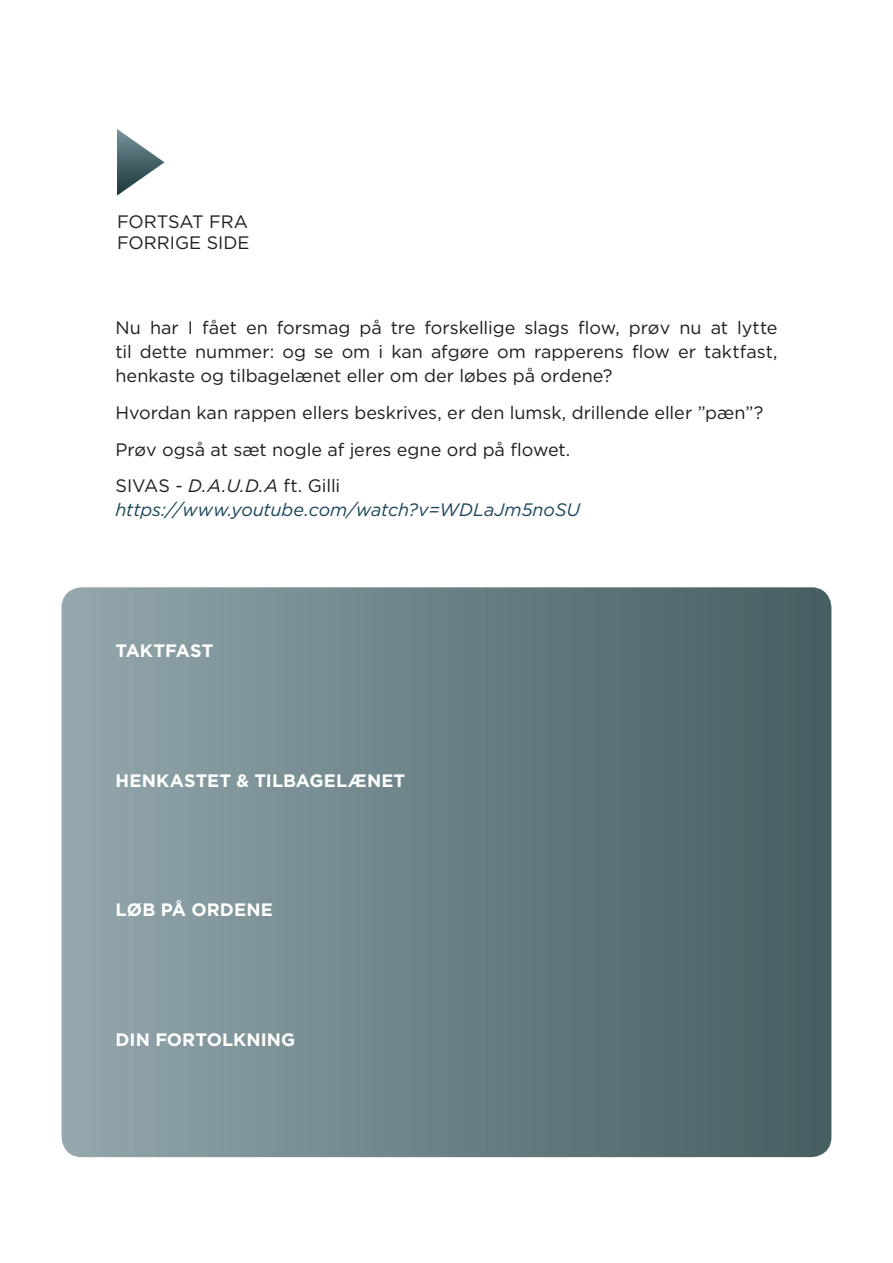
<style>
.page{position:relative;width:893px;height:1263px;background:#fff}
.page>*{position:absolute;margin:0;border:0;box-sizing:border-box;transform-origin:0 0}
.t1{font:18px/24px "Gotham";color:#1d1d1b;text-align:justify}
.t2{font:700 18px "Gotham";letter-spacing:.005em;color:#fff}
.t3{font:italic 18px "Gotham";color:#194458}
.s1{font-style:italic}
</style>
<div class="page">
<div style="left:64px;top:590px;width:765px;height:565px;background:linear-gradient(to right,#92a7ad,#445d60);border-radius:18px"></div>
<div style="left:62px;top:587px;width:769px;height:570px;border:4px solid #fff;border-radius:18px"></div>
<svg style="left:117px;top:129px;width:47px;height:67px"></svg>
<p class="t1" style="left:117px;top:210px;width:134px;line-height:21.6px">FORTSAT FRA<br>FORRIGE SIDE</p>
<p class="t1" style="left:116px;top:315px;width:663px">Nu har I fået en forsmag på tre forskellige slags flow, prøv nu at lytte til dette nummer: og se om i kan afgøre om rapperens flow er taktfast, henkaste og tilbagelænet eller om der løbes på ordene?</p>
<p class="t1" style="left:116px;top:400px;width:650px">Hvordan kan rappen ellers beskrives, er den lumsk, drillende eller ”pæn”?</p>
<p class="t1" style="left:116px;top:437px;width:456px">Prøv også at sæt nogle af jeres egne ord på flowet.</p>
<p class="t1" style="left:116px;top:474px;width:226px">SIVAS - <span class="s1">D.A.U.D.A</span> ft. Gilli</p>
<p class="t3" style="left:116px;top:500px;width:466px">https://www.youtube.com/watch?v=WDLaJm5noSU</p>
<p class="t2" style="left:116px;top:640px;width:99px">TAKTFAST</p>
<p class="t2" style="left:116px;top:770px;width:291px">HENKASTET &amp; TILBAGELÆNET</p>
<p class="t2" style="left:116px;top:899px;width:159px">LØB PÅ ORDENE</p>
<p class="t2" style="left:116px;top:1029px;width:181px">DIN FORTOLKNING</p>
</div>
